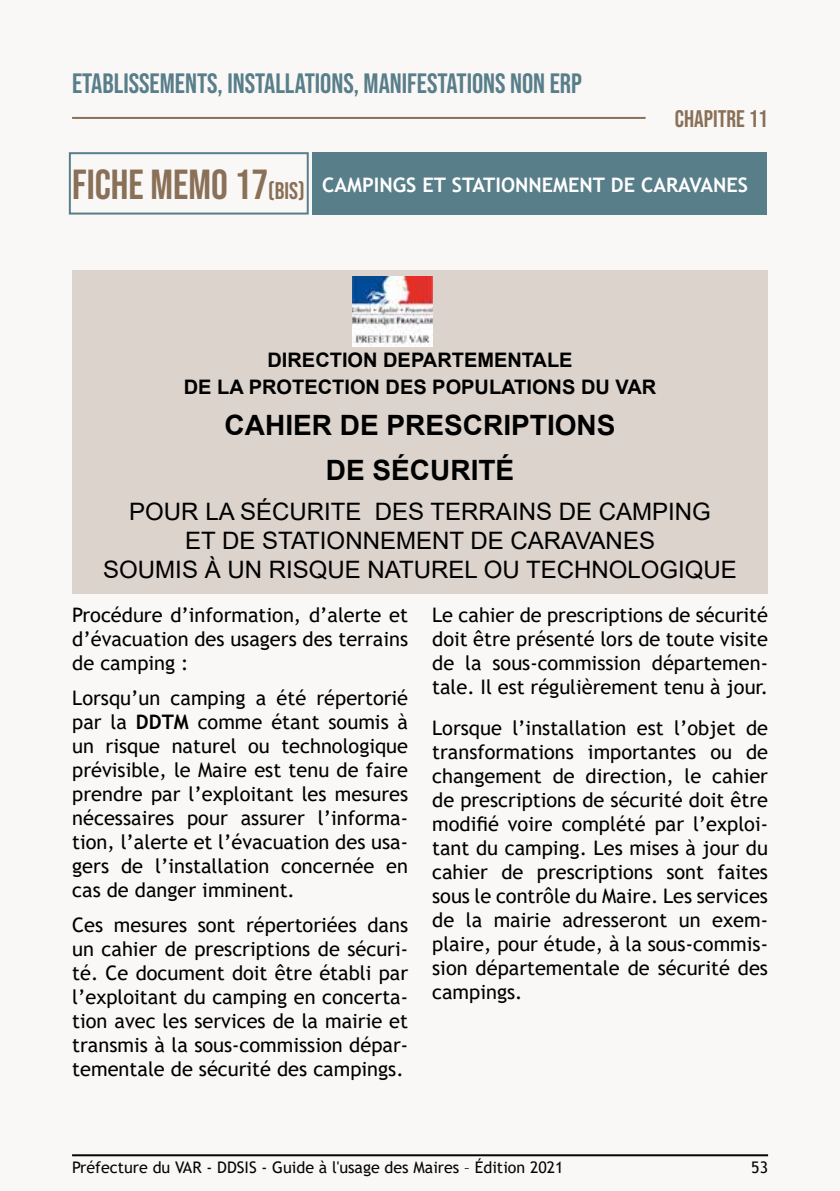
<style>
.page{position:relative;width:840px;height:1191px;background:#fff}
.page>*{position:absolute;margin:0;border:0;box-sizing:border-box;transform-origin:0 0}
.t1{font:42px "Bebas Neue";color:#897057}
.t2{font:28px "Bebas Neue";color:#587e8a}
.t3{font:700 28px/45px "Arial";color:#000;text-align:center}
.t4{font:24px/28.8px "Arial";color:#000;text-align:center}
.t5{font:24px "Bebas Neue";color:#897057}
.t6{font:20px/24px "Trebuchet MS";color:#000;text-align:justify}
.t7{font:700 20px/26.4px "Arial";color:#000;text-align:center}
.t8{font:700 20px "Trebuchet MS";color:#fff}
.t9{font:16px "Trebuchet MS";color:#000}
.s1{font-weight:700}
</style>
<div class="page">
<div style="left:0;top:0;width:839px;height:1191px;background:#f9f8f7"></div>
<div style="left:69px;top:152px;width:239px;height:62px;border:2px solid #587e8a"></div>
<div style="left:72px;top:271px;width:695px;height:323px;background:#dbd3cc"></div>
<hr style="left:72px;top:117px;width:573px;height:2px;background:#897057">
<img style="left:352px;top:276px;width:80px;height:71px">
<div style="left:312px;top:152px;width:454px;height:62px;background:#587e8a"></div>
<h2 class="t2" style="left:72px;top:67px;width:511px">ETABLISSEMENTS, INSTALLATIONS, MANIFESTATIONS NON ERP</h2>
<p class="t5" style="left:674px;top:105px;width:94px">CHAPITRE 11</p>
<h1 class="t1" style="left:72px;top:160px;width:197px">FICHE MEMO 17</h1>
<p class="t8" style="left:322px;top:172px;width:427px">CAMPINGS ET STATIONNEMENT DE CARAVANES</p>
<p class="t5" style="left:268px;top:177px;width:38px">(BIS)</p>
<p class="t7" style="left:184px;top:347px;width:473px">DIRECTION DEPARTEMENTALE<br>DE LA PROTECTION DES POPULATIONS DU VAR</p>
<h2 class="t3" style="left:224px;top:403px;width:392px">CAHIER DE PRESCRIPTIONS<br>DE SÉCURITÉ</h2>
<p class="t4" style="left:103px;top:497px;width:634px">POUR LA SÉCURITE DES TERRAINS DE CAMPING<br>ET DE STATIONNEMENT DE CARAVANES<br>SOUMIS À UN RISQUE NATUREL OU TECHNOLOGIQUE</p>
<p class="t6" style="left:72px;top:602px;width:337px">Procédure d’information, d’alerte et d’évacuation des usagers des terrains de camping :</p>
<p class="t6" style="left:72px;top:685px;width:337px">Lorsqu’un camping a été répertorié par la <span class="s1">DDTM</span> comme étant soumis à un risque naturel ou technologique prévisible, le Maire est tenu de faire prendre par l’exploitant les mesures nécessaires pour assurer l’informa&shy;tion, l’alerte et l’évacuation des usa&shy;gers de l’installation concernée en cas de danger imminent.</p>
<p class="t6" style="left:72px;top:913px;width:337px">Ces mesures sont répertoriées dans un cahier de prescriptions de sécuri&shy;té. Ce document doit être établi par l’exploitant du camping en concerta&shy;tion avec les services de la mairie et transmis à la sous-commission dépar&shy;tementale de sécurité des campings.</p>
<p class="t6" style="left:432px;top:602px;width:337px">Le cahier de prescriptions de sécurité doit être présenté lors de toute visite de la sous-commission départemen&shy;tale. Il est régulièrement tenu à jour.</p>
<p class="t6" style="left:432px;top:715px;width:337px">Lorsque l’installation est l’objet de transformations importantes ou de changement de direction, le cahier de prescriptions de sécurité doit être modifié voire complété par l’exploi&shy;tant du camping. Les mises à jour du cahier de prescriptions sont faites sous le contrôle du Maire. Les services de la mairie adresseront un exem&shy;plaire, pour étude, à la sous-commis&shy;sion départementale de sécurité des campings.</p>
<p class="t9" style="left:72px;top:1157px;width:493px">Préfecture du VAR - DDSIS - Guide à l'usage des Maires – Édition 2021</p>
<p class="t9" style="left:750px;top:1157px;width:18px">53</p>
</div>
